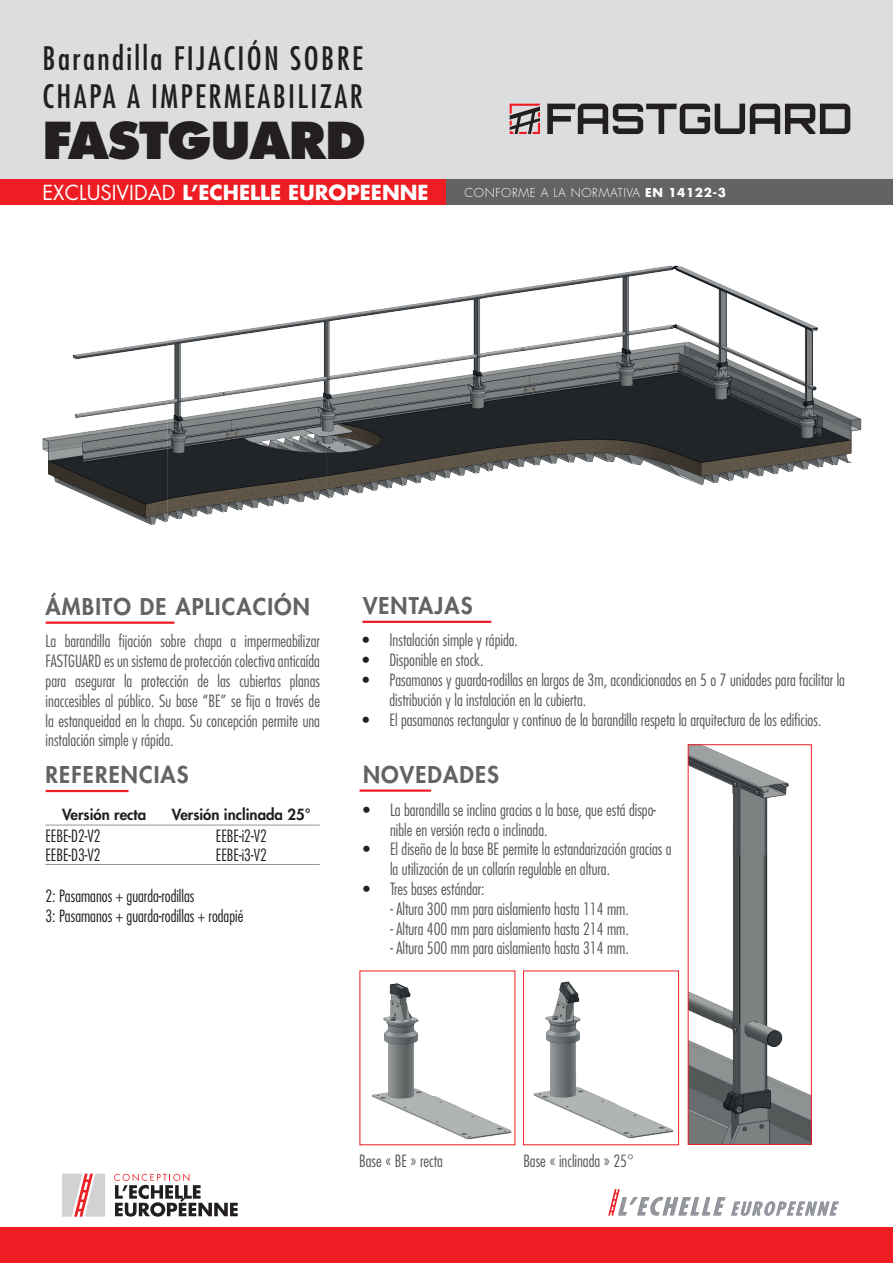
<style>
.page{position:relative;width:893px;height:1263px;background:#fff}
.page>*{position:absolute;margin:0;border:0;box-sizing:border-box;transform-origin:0 0}
.t1{font:800 49.5px "Futura Std";letter-spacing:-.025em;color:#231f20}
.t2{font:condensed 31.5px "Futura Std";letter-spacing:.075em;color:#231f20}
.t3{font:800 22.5px "Futura Std";letter-spacing:.05em;color:#636366}
.t4{font:700 20.1px "Futura Std";color:#fff}
.t5{font:300 condensed 16.5px/19.8px "Futura Std";color:#57585a}
.t6{font:300 condensed 16.5px "Futura Std";color:#231f20}
.t7{font:800 15px "Futura Std";color:#231f20}
.t8{font:300 12px "Futura Std";letter-spacing:.05em;color:#fff}
.s1{font-weight:400}
.s2{font-weight:700}
.s3{color:#231f20}
</style>
<div class="page">
<div style="left:0;top:0;width:893px;height:180px;background:#dcdddf"></div>
<svg style="left:547px;top:104px;width:303px;height:30px"></svg>
<svg style="left:510px;top:104px;width:30px;height:30px"></svg>
<div style="left:0;top:179px;width:446px;height:26px;background:#ee1d23"></div>
<div style="left:446px;top:179px;width:447px;height:26px;background:#636366"></div>
<div style="left:0;top:1227px;width:893px;height:36px;background:#ee1d23"></div>
<svg style="left:608px;top:1189px;width:231px;height:27px"></svg>
<svg style="left:114px;top:1173px;width:124px;height:44px"></svg>
<svg style="left:62px;top:1173px;width:43px;height:44px;background:#dcc0c2"></svg>
<img style="left:42px;top:341px;width:125px;height:184px">
<img style="left:167px;top:317px;width:160px;height:205px">
<img style="left:327px;top:293px;width:159px;height:205px">
<img style="left:486px;top:269px;width:159px;height:203px">
<img style="left:645px;top:265px;width:176px;height:220px">
<img style="left:821px;top:401px;width:41px;height:66px">
<img style="left:58px;top:341px;width:30px;height:3px">
<hr style="left:46px;top:621px;width:128px;height:3px;background:#ee1d23">
<hr style="left:362px;top:621px;width:129px;height:2px;background:#ee1d23">
<hr style="left:359px;top:789px;width:72px;height:3px;background:#ee1d23">
<hr style="left:46px;top:790px;width:83px;height:2px;background:#ee1d23">
<img style="left:690px;top:746px;width:119px;height:397px">
<img style="left:800px;top:841px;width:9px;height:77px">
<div style="left:688px;top:744px;width:123px;height:401px;border:1px solid #ee1d23"></div>
<svg style="left:717px;top:1011px;width:1px;height:14px"></svg>
<svg style="left:371px;top:983px;width:141px;height:157px"></svg>
<svg style="left:687px;top:1007px;width:3px;height:16px"></svg>
<svg style="left:533px;top:981px;width:141px;height:158px"></svg>
<div style="left:523px;top:971px;width:156px;height:174px;border:1px solid #ee1d23"></div>
<div style="left:806px;top:300px;width:15px;height:15px;background:#fff"></div>
<hr style="left:45px;top:825px;width:118px;height:1px;background:#939598">
<hr style="left:163px;top:825px;width:157px;height:1px;background:#939598">
<hr style="left:45px;top:864px;width:118px;height:1px;background:#939598">
<hr style="left:163px;top:864px;width:157px;height:1px;background:#939598">
<p class="t2" style="left:43px;top:39px;width:322px">Barandilla FIJACIÓN SOBRE</p>
<p class="t2" style="left:43px;top:77px;width:322px">CHAPA A IMPERMEABILIZAR</p>
<p class="t1" style="left:43px;top:109px;width:325px">FASTGUARD</p>
<p class="t4" style="left:43px;top:179px;width:388px"><span class="s1">EXCLUSIVIDAD</span> L’ECHELLE EUROPEENNE</p>
<p class="t8" style="left:464px;top:185px;width:263px">CONFORME A LA NORMATIVA <span class="s2">EN 14122-3</span></p>
<p class="t3" style="left:46px;top:592px;width:266px">ÁMBITO DE APLICACIÓN</p>
<p class="t5" style="left:46px;top:631px;width:276px;text-align:justify">La barandilla fijación sobre chapa a impermeabilizar FASTGUARD es un sistema de protección colectiva anticaída para asegurar la protección de las cubiertas planas inaccesibles al público. Su base “BE” se fija a través de la estanqueidad en la chapa. Su concepción permite una instalación simple y rápida.</p>
<p class="t3" style="left:46px;top:761px;width:145px">REFERENCIAS</p>
<p class="t7" style="left:62px;top:805px;width:85px">Versión recta</p>
<p class="t7" style="left:172px;top:805px;width:140px">Versión inclinada 25°</p>
<p class="t6" style="left:45px;top:826px;width:57px">EEBE-D2-V2</p>
<p class="t6" style="left:45px;top:846px;width:57px">EEBE-D3-V2</p>
<p class="t6" style="left:216px;top:826px;width:53px">EEBE-i2-V2</p>
<p class="t6" style="left:216px;top:846px;width:53px">EEBE-i3-V2</p>
<p class="t6" style="left:45px;top:886px;width:151px">2: Pasamanos + guarda-rodillas</p>
<p class="t6" style="left:45px;top:906px;width:200px">3: Pasamanos + guarda-rodillas + rodapié</p>
<p class="t3" style="left:363px;top:591px;width:111px">VENTAJAS</p>
<p class="t5" style="left:362px;top:630px;width:157px"><span class="s3">•</span> Instalación simple y rápida.</p>
<p class="t5" style="left:362px;top:650px;width:123px"><span class="s3">•</span> Disponible en stock.</p>
<p class="t5" style="left:389px;top:670px;width:457px;text-indent:-27px"><span class="s3">•</span> Pasamanos y guarda-rodillas en largos de 3m, acondicionados en 5 o 7 unidades para facilitar la distribución y la instalación en la cubierta.</p>
<p class="t5" style="left:362px;top:710px;width:460px"><span class="s3">•</span> El pasamanos rectangular y continuo de la barandilla respeta la arquitectura de los edificios.</p>
<p class="t3" style="left:363px;top:761px;width:138px">NOVEDADES</p>
<p class="t5" style="left:390px;top:800px;width:268px;text-indent:-27px"><span class="s3">•</span> La barandilla se inclina gracias a la base, que está dispo&shy;nible en versión recta o inclinada.</p>
<p class="t5" style="left:390px;top:839px;width:283px;text-indent:-27px"><span class="s3">•</span> El diseño de la base BE permite la estandarización gracias a la utilización de un collarín regulable en altura.</p>
<p class="t5" style="left:363px;top:879px;width:123px"><span class="s3">•</span> Tres bases estándar:</p>
<p class="t5" style="left:390px;top:899px;width:240px">- Altura 300 mm para aislamiento hasta 114 mm.</p>
<p class="t5" style="left:390px;top:919px;width:240px">- Altura 400 mm para aislamiento hasta 214 mm.</p>
<p class="t5" style="left:390px;top:938px;width:240px">- Altura 500 mm para aislamiento hasta 314 mm.</p>
<p class="t5" style="left:359px;top:1151px;width:85px">Base « BE » recta</p>
<p class="t5" style="left:523px;top:1151px;width:112px">Base « inclinada » 25°</p>
</div>
